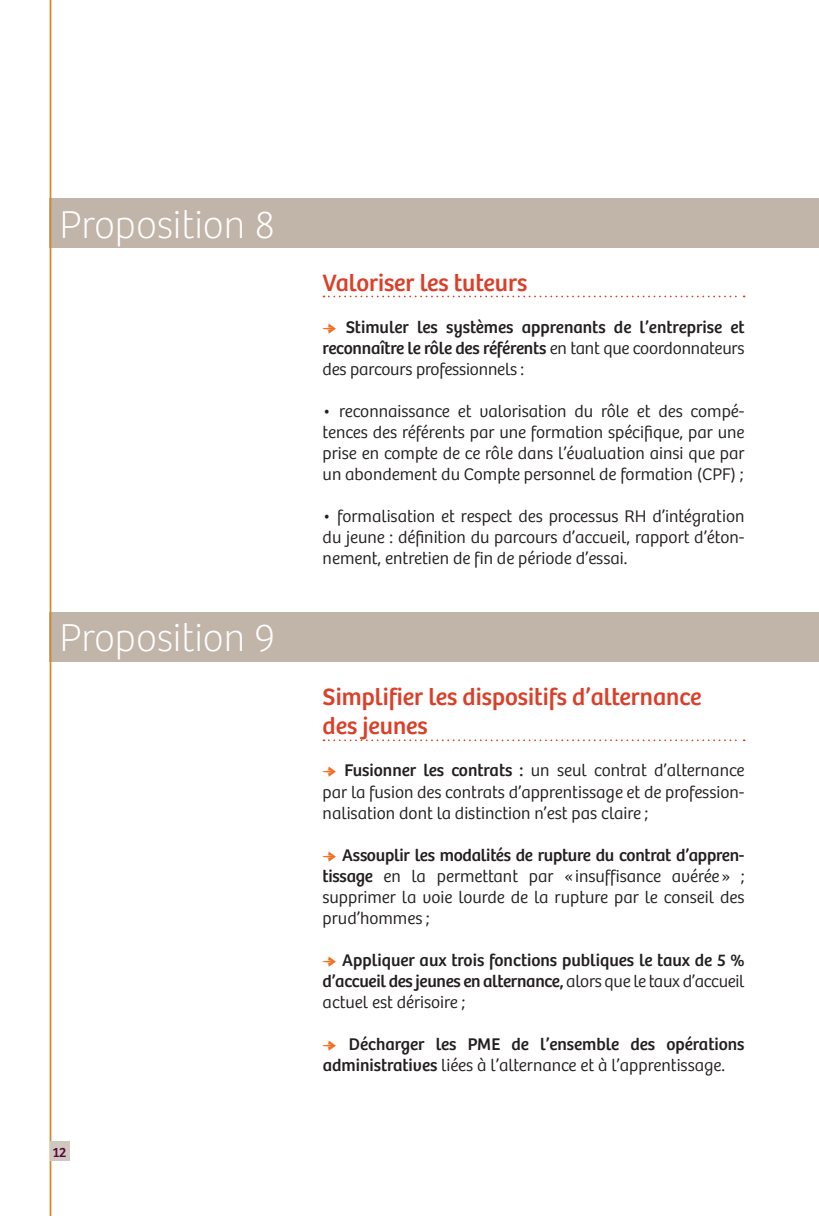
<style>
.page{position:relative;width:819px;height:1216px;background:#fff}
.page>*{position:absolute;margin:0;border:0;box-sizing:border-box;transform-origin:0 0}
.t1{font:100 40.25px "Bree";color:#fff}
.t2{font:24.5px/29.4px "Bree";color:#db3f28}
.t3{font:300 17.5px/21px "Bree";color:#231f20;text-align:justify}
.t4{font:17.5px/21px "Bree";color:#231f20;text-align:justify}
.t5{font:14px "Bree";color:#560534}
.s1{font-family:"Fleches Left Right";color:#f36e21}
.s2{font-weight:300}
.s3{font-family:"Fleches Left Right";font-weight:400;color:#f36e21}
.s4{font-weight:400}
</style>
<div class="page">
<div style="left:50px;top:198px;width:769px;height:50px;background:#c1b5aa"></div>
<div style="left:50px;top:611px;width:769px;height:50px;background:#c1b5aa"></div>
<hr style="left:50px;top:0;width:1px;height:1215px;background:#cf8b2b">
<svg style="left:323px;top:295px;width:421px;height:2px"></svg>
<svg style="left:323px;top:739px;width:421px;height:2px"></svg>
<div style="left:50px;top:1141px;width:19px;height:20px;background:#cec8c0"></div>
<h1 class="t1" style="left:60px;top:201px;width:217px">Proposition 8</h1>
<h1 class="t1" style="left:60px;top:614px;width:218px">Proposition 9</h1>
<p class="t5" style="left:53px;top:1143px;width:15px">12</p>
<h2 class="t2" style="left:322px;top:268px;width:206px">Valoriser les tuteurs</h2>
<p class="t4" style="left:322px;top:316px;width:423px"><span class="s1">e</span> Stimuler les systèmes apprenants de l’entreprise et reconnaître le rôle des référents <span class="s2">en tant que coordonnateurs des parcours professionnels :</span></p>
<p class="t3" style="left:322px;top:400px;width:423px">• reconnaissance et valorisation du rôle et des compé&shy;tences des référents par une formation spécifique, par une prise en compte de ce rôle dans l’évaluation ainsi que par un abondement du Compte personnel de formation (CPF) ;</p>
<p class="t3" style="left:322px;top:505px;width:423px">• formalisation et respect des processus RH d’intégration du jeune : définition du parcours d’accueil, rapport d’éton&shy;nement, entretien de fin de période d’essai.</p>
<h2 class="t2" style="left:322px;top:682px;width:380px">Simplifier les dispositifs d’alternance des jeunes</h2>
<p class="t3" style="left:322px;top:760px;width:423px"><span class="s3">e</span> <span class="s4">Fusionner les contrats :</span> un seul contrat d’alternance par la fusion des contrats d’apprentissage et de profession&shy;nalisation dont la distinction n’est pas claire ;</p>
<p class="t3" style="left:322px;top:844px;width:423px"><span class="s3">e</span> <span class="s4">Assouplir les modalités de rupture du contrat d’appren&shy;tissage</span> en la permettant par «insuffisance avérée » ; supprimer la voie lourde de la rupture par le conseil des prud’hommes ;</p>
<p class="t4" style="left:322px;top:949px;width:423px"><span class="s1">e</span> Appliquer aux trois fonctions publiques le taux de 5 % d’accueil des jeunes en alternance, <span class="s2">alors que le taux d’accueil actuel est dérisoire ;</span></p>
<p class="t4" style="left:322px;top:1033px;width:423px"><span class="s1">e</span> Décharger les PME de l’ensemble des opérations administratives <span class="s2">liées à l’alternance et à l’apprentissage.</span></p>
</div>
